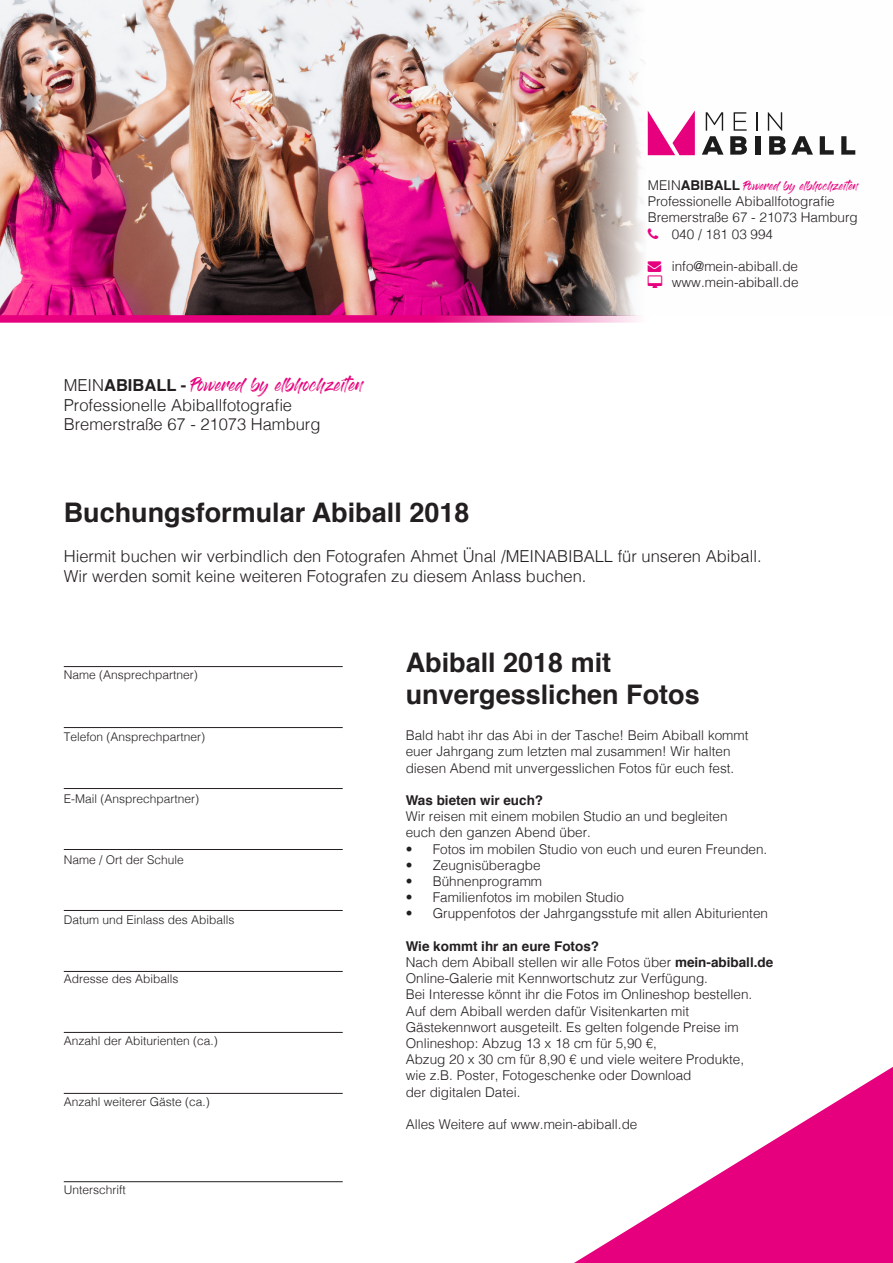
<style>
.page{position:relative;width:893px;height:1263px;background:#fff}
.page>*{position:absolute;margin:0;border:0;box-sizing:border-box;transform-origin:0 0}
.t1{font:700 27px "Helvetica";color:#231f20}
.t2{font:300 16.5px/19.8px "Helvetica";color:#231f20}
.t3{font:300 13.5px "Helvetica";color:#231f20}
.t4{font:700 13.5px "Helvetica";color:#231f20}
.t5{font:13.5px "Gloss And Bloom";color:#e6007d}
.t6{font:300 12px "Helvetica";color:#231f20}
.t7{font:9px "Gloss And Bloom";color:#e6007d}
.s1{font-family:"Helvetica";font-weight:300;font-size:16.5px;color:#231f20}
.s2{font-family:"Helvetica";font-weight:700;font-size:16.5px;color:#231f20}
.s3{font-family:"Helvetica";font-weight:300;font-size:13.5px;color:#231f20}
.s4{font-family:"Helvetica";font-weight:700;font-size:13.5px;color:#231f20}
.s5{color:#e6007d}
.s6{font-weight:700}
</style>
<div class="page">
<img style="left:0;top:0;width:856px;height:315px">
<svg style="left:756px;top:112px;width:1px;height:19px"></svg>
<svg style="left:702px;top:112px;width:21px;height:43px"></svg>
<svg style="left:730px;top:112px;width:17px;height:43px"></svg>
<div style="left:755px;top:136px;width:5px;height:19px;background:#1c1c1c"></div>
<svg style="left:768px;top:112px;width:45px;height:43px"></svg>
<svg style="left:820px;top:136px;width:14px;height:19px"></svg>
<svg style="left:841px;top:136px;width:14px;height:19px"></svg>
<svg style="left:648px;top:111px;width:47px;height:44px"></svg>
<hr style="left:64px;top:666px;width:279px;height:1px;background:#231f20">
<hr style="left:64px;top:910px;width:279px;height:1px;background:#231f20">
<hr style="left:64px;top:788px;width:279px;height:1px;background:#231f20">
<hr style="left:64px;top:1032px;width:279px;height:1px;background:#231f20">
<hr style="left:64px;top:727px;width:279px;height:1px;background:#231f20">
<hr style="left:64px;top:971px;width:279px;height:1px;background:#231f20">
<hr style="left:64px;top:849px;width:279px;height:1px;background:#231f20">
<hr style="left:64px;top:1093px;width:279px;height:1px;background:#231f20">
<hr style="left:64px;top:1181px;width:279px;height:1px;background:#231f20">
<svg style="left:574px;top:1067px;width:319px;height:196px"></svg>
<svg style="left:0;top:315px;width:640px;height:8px;background:#e52d91"></svg>
<svg style="left:648px;top:228px;width:10px;height:11px"></svg>
<svg style="left:648px;top:275px;width:14px;height:13px"></svg>
<p class="t5" style="left:64px;top:378px;width:300px"><span class="s1">MEIN</span><span class="s2">ABIBALL -</span> Powered by elbhochzeiten</p>
<p class="t2" style="left:64px;top:394px;width:230px">Professionelle Abiballfotografie</p>
<p class="t2" style="left:64px;top:413px;width:258px">Bremerstraße 67 - 21073 Hamburg</p>
<p class="t7" style="left:648px;top:182px;width:212px"><span class="s3">MEIN</span><span class="s4">ABIBALL</span> Powered by elbhochzeiten</p>
<p class="t3" style="left:648px;top:190px;width:188px">Professionelle Abiballfotografie</p>
<p class="t3" style="left:648px;top:206px;width:212px">Bremerstraße 67 - 21073 Hamburg</p>
<p class="t3" style="left:672px;top:222px;width:103px">040 / 181 03 994</p>
<p class="t3" style="left:648px;top:255px;width:152px"><span class="s5">→</span> info@mein-abiball.de</p>
<p class="t3" style="left:672px;top:271px;width:128px">www.mein-abiball.de</p>
<p class="t1" style="left:64px;top:491px;width:407px">Buchungsformular Abiball 2018</p>
<p class="t2" style="left:64px;top:545px;width:699px">Hiermit buchen wir verbindlich den Fotografen Ahmet Ünal /MEINABIBALL für unseren Abiball.<br>Wir werden somit keine weiteren Fotografen zu diesem Anlass buchen.</p>
<p class="t6" style="left:64px;top:664px;width:136px">Name (Ansprechpartner)</p>
<p class="t6" style="left:64px;top:726px;width:143px">Telefon (Ansprechpartner)</p>
<p class="t6" style="left:64px;top:788px;width:137px">E-Mail (Ansprechpartner)</p>
<p class="t6" style="left:64px;top:850px;width:122px">Name / Ort der Schule</p>
<p class="t6" style="left:64px;top:909px;width:172px">Datum und Einlass des Abiballs</p>
<p class="t6" style="left:64px;top:969px;width:116px">Adresse des Abiballs</p>
<p class="t6" style="left:64px;top:1030px;width:156px">Anzahl der Abiturienten (ca.)</p>
<p class="t6" style="left:64px;top:1091px;width:148px">Anzahl weiterer Gäste (ca.)</p>
<p class="t6" style="left:64px;top:1180px;width:64px">Unterschrift</p>
<p class="t1" style="left:406px;top:640px;width:207px">Abiball 2018 mit</p>
<p class="t1" style="left:406px;top:673px;width:296px">unvergesslichen Fotos</p>
<p class="t3" style="left:406px;top:724px;width:344px">Bald habt ihr das Abi in der Tasche! Beim Abiball kommt</p>
<p class="t3" style="left:406px;top:740px;width:326px">euer Jahrgang zum letzten mal zusammen! Wir halten</p>
<p class="t3" style="left:406px;top:756px;width:330px">diesen Abend mit unvergesslichen Fotos für euch fest.</p>
<p class="t4" style="left:406px;top:789px;width:139px">Was bieten wir euch?</p>
<p class="t3" style="left:406px;top:805px;width:323px">Wir reisen mit einem mobilen Studio an und begleiten</p>
<p class="t3" style="left:406px;top:821px;width:187px">euch den ganzen Abend über.</p>
<p class="t3" style="left:406px;top:837px;width:363px">• Fotos im mobilen Studio von euch und euren Freunden.</p>
<p class="t3" style="left:406px;top:853px;width:137px">• Zeugnisüberagbe</p>
<p class="t3" style="left:406px;top:870px;width:138px">• Bühnenprogramm</p>
<p class="t3" style="left:406px;top:886px;width:220px">• Familienfotos im mobilen Studio</p>
<p class="t3" style="left:406px;top:902px;width:364px">• Gruppenfotos der Jahrgangsstufe mit allen Abiturienten</p>
<p class="t4" style="left:406px;top:935px;width:195px">Wie kommt ihr an eure Fotos?</p>
<p class="t3" style="left:406px;top:951px;width:369px">Nach dem Abiball stellen wir alle Fotos über <span class="s6">mein-abiball.de</span></p>
<p class="t3" style="left:406px;top:967px;width:304px">Online-Galerie mit Kennwortschutz zur Verfügung.</p>
<p class="t3" style="left:406px;top:983px;width:348px">Bei Interesse könnt ihr die Fotos im Onlineshop bestellen.</p>
<p class="t3" style="left:406px;top:999px;width:285px">Auf dem Abiball werden dafür Visitenkarten mit</p>
<p class="t3" style="left:406px;top:1015px;width:335px">Gästekennwort ausgeteilt. Es gelten folgende Preise im</p>
<p class="t3" style="left:406px;top:1032px;width:253px">Onlineshop: Abzug 13 x 18 cm für 5,90 €,</p>
<p class="t3" style="left:406px;top:1048px;width:340px">Abzug 20 x 30 cm für 8,90 € und viele weitere Produkte,</p>
<p class="t3" style="left:406px;top:1064px;width:287px">wie z.B. Poster, Fotogeschenke oder Download</p>
<p class="t3" style="left:406px;top:1080px;width:116px">der digitalen Datei.</p>
<p class="t3" style="left:406px;top:1113px;width:233px">Alles Weitere auf www.mein-abiball.de</p>
</div>
